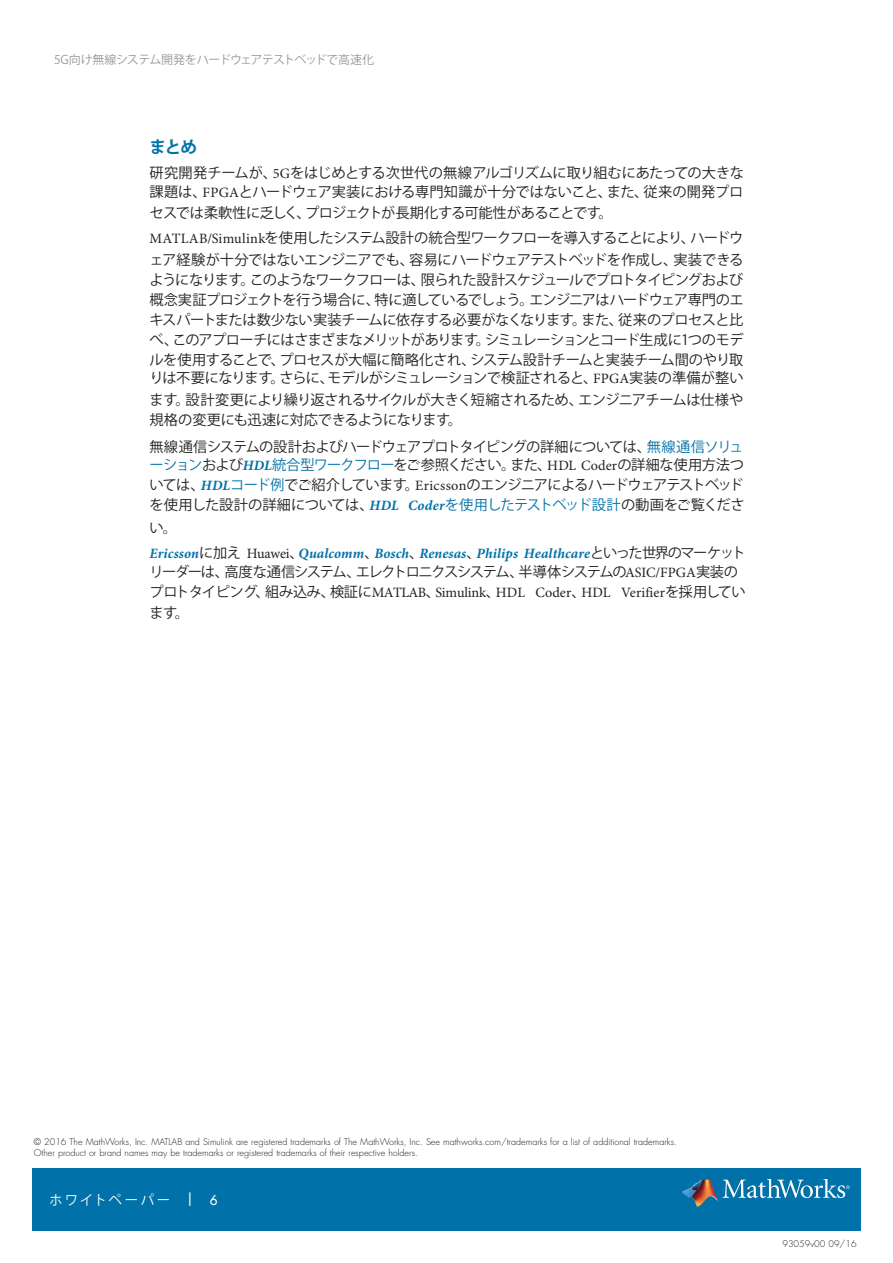
<style>
.page{position:relative;width:893px;height:1263px;background:#fff}
.page>*{position:absolute;margin:0;border:0;box-sizing:border-box;transform-origin:0 0}
.Body_Copy{font:700 16.5px "Koz Go Pr 6 N";color:#0071a9}
.Body_Copy-2{font:14.25px/20px "Koz Go Pr 6 N";letter-spacing:-.035em;color:#231f20;text-align:justify}
.Body_Copy-3{font:14.25px/19.5px "Koz Go Pr 6 N";letter-spacing:-.1em;color:#231f20}
.Body_Copy-4{font:14.25px/19px "Koz Go Pr 6 N";letter-spacing:-.015em;color:#231f20}
.Body_Copy-5{font:14.25px/24.8px "Koz Go Pr 6 N";letter-spacing:-.055em;color:#231f20}
.Body_Copy-6{font:italic 700 14.25px/24.8px "Minion Pro";letter-spacing:.01em;color:#0071a9}
.t1{font:13.5px "Koz Go Pr 6 N";letter-spacing:.16em;color:#fff}
.t2{font:12px "Koz Go Pr 6 N";letter-spacing:-.04em;color:#97999c}
.t3{font:300 9px/11.2px "Futura Std";color:#231f20}
.s1{font-family:"Minion Pro"}
.s2{color:#0071a9}
.s3{font-family:"Minion Pro";font-weight:700;font-style:italic;color:#0071a9}
.s4{font-family:"Koz Go Pr 6 N";font-weight:400;font-style:normal;color:#231f20}
.s5{font-weight:400;font-style:normal;color:#231f20}
.s6{font-family:"Futura Std";font-weight:500}
</style>
<div class="page">
<div style="left:32px;top:1168px;width:829px;height:62px;background:#0071a9"></div>
<img style="left:690px;top:1180px;width:24px;height:10px">
<svg style="left:682px;top:1188px;width:8px;height:9px"></svg>
<img style="left:690px;top:1190px;width:28px;height:17px">
<svg style="left:723px;top:1180px;width:127px;height:18px"></svg>
<p class="t2" style="left:54px;top:52px;width:322px">5G向け無線システム開発をハードウェアテストベッドで高速化</p>
<p class="Body_Copy" style="left:149px;top:137px;width:49px">まとめ</p>
<p class="Body_Copy-4" style="left:149px;top:163px;width:596px">研究開発チームが、<span class="s1">5G</span>をはじめとする次世代の無線アルゴリズムに取り組むにあたっての大きな課題は、<span class="s1">FPGA</span>とハードウェア実装における専門知識が十分ではないこと、また、従来の開発プロ</p>
<p class="Body_Copy-5" style="left:149px;top:201px;width:595px">セスでは柔軟性に乏しく、プロジェクトが長期化する可能性があることです。<br><span class="s1">MATLAB/Simulink</span>を使用したシステム設計の統合型ワークフローを導入することにより、ハードウ</p>
<p class="Body_Copy-2" style="left:149px;top:250px;width:596px">ェア経験が十分ではないエンジニアでも、容易にハードウェアテストベッドを作成し、実装できるようになります。このようなワークフローは、限られた設計スケジュールでプロトタイピングおよび概念実証プロジェクトを行う場合に、特に適しているでしょう。エンジニアはハードウェア専門のエキスパートまたは数少ない実装チームに依存する必要がなくなります。また、従来のプロセスと比べ、このアプローチにはさまざまなメリットがあります。シミュレーションとコード生成に1つのモデルを使用することで、プロセスが大幅に簡略化され、システム設計チームと実装チーム間のやり取</p>
<p class="Body_Copy-2" style="left:149px;top:366px;width:596px;line-height:22.4px">りは不要になります。さらに、モデルがシミュレーションで検証されると、<span class="s1">FPGA</span>実装の準備が整います。設計変更により繰り返されるサイクルが大きく短縮されるため、エンジニアチームは仕様や</p>
<p class="Body_Copy-2" style="left:149px;top:406px;width:595px;line-height:27px">規格の変更にも迅速に対応できるようになります。<br>無線通信システムの設計およびハードウェアプロトタイピングの詳細については、<span class="s2">無線通信ソリュ</span></p>
<p class="Body_Copy-2" style="left:149px;top:455px;width:597px"><span class="s2">ーション</span>および<span class="s3">HDL</span><span class="s2">統合型ワークフロー</span>をご参照ください。また、<span class="s1">HDL Coder</span>の詳細な使用方法ついては、<span class="s3">HDL</span><span class="s2">コード例</span>でご紹介しています。<span class="s1">Ericsson</span>のエンジニアによるハードウェアテストベッドを使用した設計の詳細については、<span class="s3">HDL Coder</span><span class="s2">を使用したテストベッド設計</span>の動画をご覧くださ</p>
<p class="Body_Copy-6" style="left:149px;top:516px;width:598px"><span class="s4">い。<br></span>Ericsson<span class="s4">に加え</span> <span class="s5">Huawei</span><span class="s4">、</span>Qualcomm<span class="s4">、</span>Bosch<span class="s4">、</span>Renesas<span class="s4">、</span>Philips Healthcare<span class="s4">といった世界のマーケット</span></p>
<p class="Body_Copy-3" style="left:149px;top:562px;width:598px">リーダーは、高度な通信システム、エレクトロニクスシステム、半導体システムの<span class="s1">ASIC/FPGA</span>実装のプロトタイピング、組み込み、検証に<span class="s1">MATLAB</span>、<span class="s1">Simulink</span>、<span class="s1">HDL Coder</span>、<span class="s1">HDL Verifier</span>を採用してい</p>
<p class="Body_Copy-2" style="left:149px;top:603px;width:41px">ます。</p>
<p class="t3" style="left:34px;top:1136px;width:644px">© 2016 The MathWorks, Inc. MATLAB and Simulink are registered trademarks of The MathWorks, Inc. See mathworks.com/trademarks for a list of additional trademarks.<br>Other product or brand names may be trademarks or registered trademarks of their respective holders.</p>
<p class="t1" style="left:49px;top:1192px;width:170px">ホワイトペーパー <span class="s6">| 6</span></p>
<p class="t3" style="left:782px;top:1238px;width:76px">93059v00 09/16</p>
</div>
